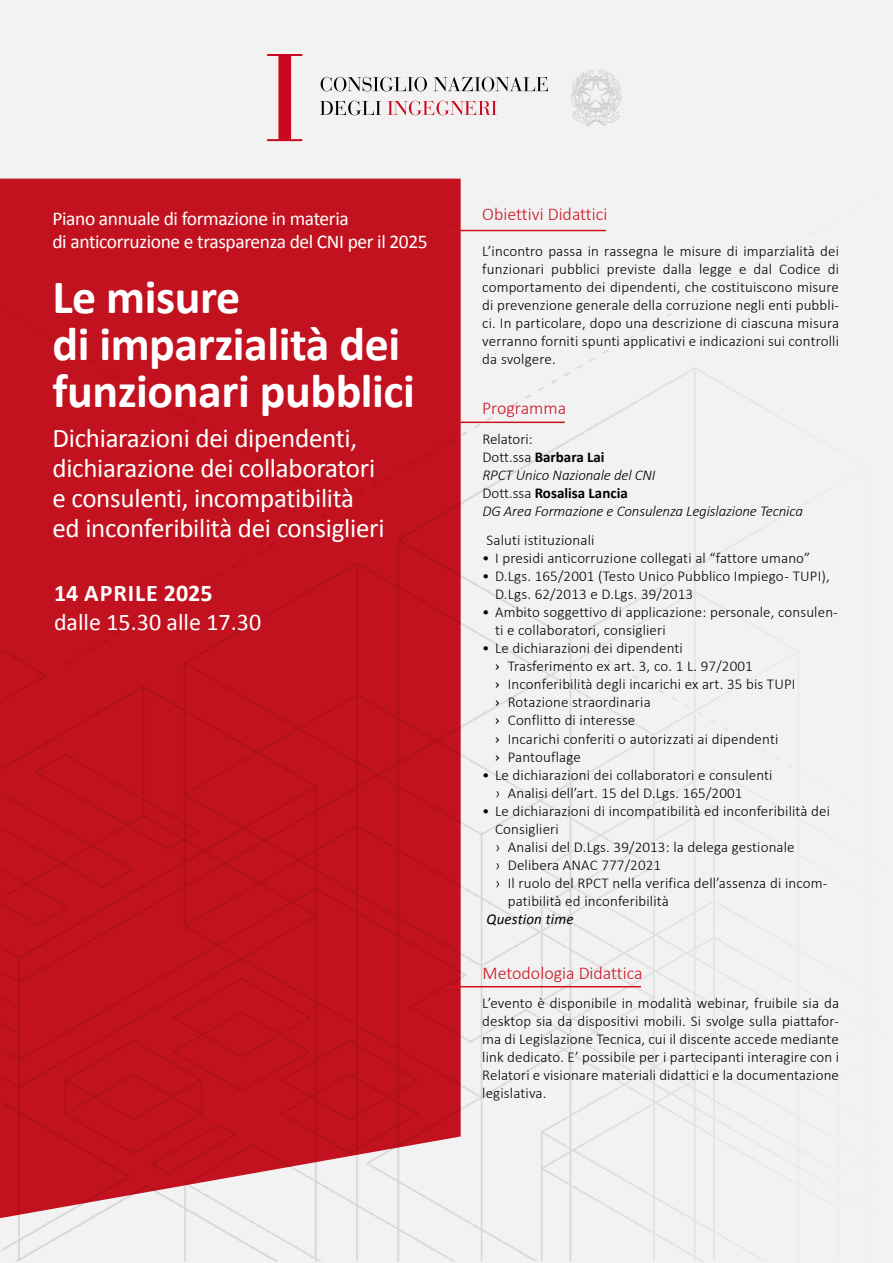
<style>
.page{position:relative;width:893px;height:1263px;background:#fff}
.page>*{position:absolute;margin:0;border:0;box-sizing:border-box;transform-origin:0 0}
.t1{font:700 48px/46.5px "Calibri";letter-spacing:-.01em;color:#fff}
.t2{font:27px/30px "Calibri";letter-spacing:-.01em;color:#fff}
.t3{font:24px "Calibri";color:#fff}
.t4{font:700 24px "Calibri";letter-spacing:.04em;color:#fff}
.t5{font:19.5px/23.4px "Calibri";letter-spacing:-.02em;color:#fff}
.t6{font:300 18px "Calibri";color:#cd1421}
.t7{font:300 15px/18px "Calibri";letter-spacing:.01em;color:#000}
.t8{font:italic 300 15px/18px "Calibri";letter-spacing:-.01em;color:#000}
.t9{font:italic 15px "Calibri";letter-spacing:.01em;color:#000}
.s1{font-style:normal}
.s2{font-weight:700;font-style:normal}
.s3{font-family:"DIN Next CYR";font-weight:400}
</style>
<div class="page">
<div style="left:3px;top:3px;width:887px;height:1257px;background:#f2f2f2"></div>
<svg style="left:0;top:179px;width:461px;height:1039px;background:#c31a27"></svg>
<hr style="left:444px;top:230px;width:162px;height:1px;background:#cd1421">
<hr style="left:444px;top:422px;width:121px;height:1px;background:#cd1421">
<hr style="left:444px;top:986px;width:197px;height:1px;background:#cd1421">
<svg style="left:267px;top:54px;width:35px;height:87px"></svg>
<svg style="left:387px;top:101px;width:110px;height:14px"></svg>
<svg style="left:320px;top:101px;width:61px;height:14px"></svg>
<svg style="left:321px;top:77px;width:227px;height:14px"></svg>
<svg style="left:571px;top:69px;width:51px;height:58px"></svg>
<h3 class="t5" style="left:52px;top:206px;width:377px">Piano annuale di formazione in materia<br>di anticorruzione e trasparenza del CNI per il 2025</h3>
<h1 class="t1" style="left:52px;top:273px;width:364px">Le misure<br>di imparzialità dei funzionari pubblici</h1>
<h2 class="t2" style="left:52px;top:421px;width:334px">Dichiarazioni dei dipendenti, dichiarazione dei collaboratori e consulenti, incompatibilità ed inconferibilità dei consiglieri</h2>
<h3 class="t4" style="left:54px;top:576px;width:160px">14 APRILE 2025</h3>
<h3 class="t3" style="left:54px;top:607px;width:209px">dalle 15.30 alle 17.30</h3>
<p class="t6" style="left:482px;top:203px;width:127px">Obiettivi Didattici</p>
<p class="t7" style="left:482px;top:242px;width:358px;text-align:justify">L’incontro passa in rassegna le misure di imparzialità dei funzionari pubblici previste dalla legge e dal Codice di comportamento dei dipendenti, che costituiscono misure di prevenzione generale della corruzione negli enti pubbli&shy;ci. In particolare, dopo una descrizione di ciascuna misura verranno forniti spunti applicativi e indicazioni sui controlli da svolgere.</p>
<p class="t6" style="left:482px;top:397px;width:85px">Programma</p>
<p class="t8" style="left:482px;top:429px;width:322px"><span class="s1">Relatori:<br>Dott.ssa</span> <span class="s2">Barbara Lai<br></span>RPCT Unico Nazionale del CNI<br><span class="s1">Dott.ssa</span> <span class="s2">Rosalisa Lancia<br></span>DG Area Formazione e Consulenza Legislazione Tecnica</p>
<p class="t7" style="left:487px;top:531px;width:109px">Saluti istituzionali</p>
<p class="t7" style="left:482px;top:549px;width:330px">• I presidi anticorruzione collegati al “fattore umano”</p>
<p class="t7" style="left:495px;top:567px;width:336px;text-indent:-13px">• D.Lgs. 165/2001 (Testo Unico Pubblico Impiego - TUPI),<br>D.Lgs. 62/2013 e D.Lgs. 39/2013</p>
<p class="t7" style="left:495px;top:603px;width:344px;text-indent:-13px">• Ambito soggettivo di applicazione: personale, consulen&shy;ti e collaboratori, consiglieri</p>
<p class="t7" style="left:495px;top:639px;width:302px;text-indent:-13px">• Le dichiarazioni dei dipendenti<br><span class="s3">›</span> Trasferimento ex art. 3, co. 1 L. 97/2001<br><span class="s3">›</span> Inconferibilità degli incarichi ex art. 35 bis TUPI <span class="s3">›</span> Rotazione straordinaria<br><span class="s3">›</span> Conflitto di interesse<br><span class="s3">›</span> Incarichi conferiti o autorizzati ai dipendenti<br><span class="s3">›</span> Pantouflage</p>
<p class="t7" style="left:495px;top:765px;width:279px;text-indent:-13px">• Le dichiarazioni dei collaboratori e consulenti › Analisi dell’art. 15 del D.Lgs. 165/2001</p>
<p class="t7" style="left:482px;top:801px;width:349px">• Le dichiarazioni di incompatibilità ed inconferibilità dei</p>
<p class="t7" style="left:495px;top:819px;width:65px">Consiglieri</p>
<p class="t7" style="left:495px;top:837px;width:301px">› Analisi del D.Lgs. 39/2013: la delega gestionale</p>
<p class="t7" style="left:495px;top:855px;width:168px">› Delibera ANAC 777/2021</p>
<p class="t7" style="left:495px;top:873px;width:334px">› Il ruolo del RPCT nella verifica dell’assenza di incom-</p>
<p class="t7" style="left:508px;top:891px;width:162px">patibilità ed inconferibilità</p>
<p class="t9" style="left:487px;top:909px;width:89px">Question time</p>
<p class="t6" style="left:482px;top:962px;width:162px">Metodologia Didattica</p>
<p class="t7" style="left:482px;top:993px;width:358px;text-align:justify">L’evento è disponibile in modalità webinar, fruibile sia da desktop sia da dispositivi mobili. Si svolge sulla piattafor&shy;ma di Legislazione Tecnica, cui il discente accede mediante link dedicato. E’ possibile per i partecipanti interagire con i Relatori e visionare materiali didattici e la documentazione legislativa.</p>
</div>
